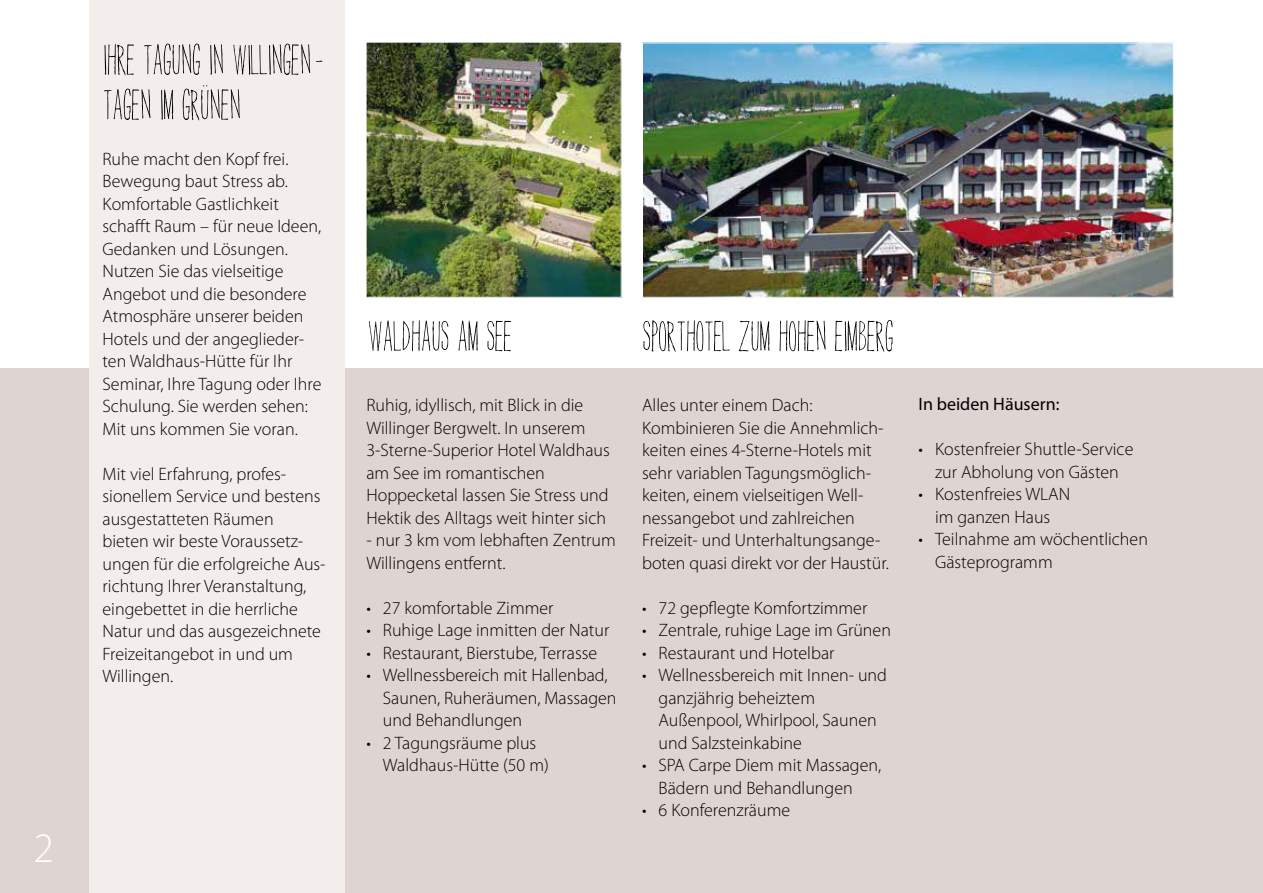
<style>
.page{position:relative;width:1263px;height:893px;background:#fff}
.page>*{position:absolute;margin:0;border:0;box-sizing:border-box;transform-origin:0 0}
.t1{font:72px "Men In Black Credits";color:#000}
.t2{font:300 42px "Myriad Pro";color:#fff}
.t3{font:300 18px/22.5px "Myriad Pro";color:#000}
.t4{font:18px "Myriad Pro";color:#000}
</style>
<div class="page">
<div style="left:0;top:368px;width:1263px;height:525px;background:#ded4d2"></div>
<div style="left:89px;top:0;width:256px;height:893px;background:#f3edeb"></div>
<img style="left:644px;top:45px;width:528px;height:251px">
<div style="left:642px;top:43px;width:532px;height:255px;border:1px solid #fff"></div>
<img style="left:368px;top:44px;width:252px;height:252px">
<div style="left:366px;top:42px;width:256px;height:256px;border:1px solid #fff"></div>
<h2 class="t2" style="left:33px;top:822px;width:22px">2</h2>
<h1 class="t1" style="left:103px;top:8px;width:222px">IHRE TAGUNG IN WILLINGEN -</h1>
<h1 class="t1" style="left:103px;top:53px;width:139px">TAGEN IM GRUNEN</h1>
<h1 class="t1" style="left:201px;top:20px;width:5px">.</h1>
<p class="t3" style="left:103px;top:147px;width:220px">Ruhe macht den Kopf frei.<br>Bewegung baut Stress ab.<br>Komfortable Gastlichkeit schafft Raum – für neue Ideen,<br>Gedanken und Lösungen.<br>Nutzen Sie das vielseitige<br>Angebot und die besondere<br>Atmosphäre unserer beiden<br>Hotels und der angeglieder&shy;ten Waldhaus-Hütte für Ihr<br>Seminar, Ihre Tagung oder Ihre<br>Schulung. Sie werden sehen:<br>Mit uns kommen Sie voran.</p>
<p class="t3" style="left:103px;top:462px;width:225px">Mit viel Erfahrung, profes&shy;sionellem Service und bestens ausgestatteten Räumen<br>bieten wir beste Voraussetz&shy;ungen für die erfolgreiche Aus&shy;richtung Ihrer Veranstaltung, eingebettet in die herrliche<br>Natur und das ausgezeichnete<br>Freizeitangebot in und um<br>Willingen.</p>
<h1 class="t1" style="left:367px;top:284px;width:146px">WALDHAUS AM SEE</h1>
<p class="t3" style="left:366px;top:394px;width:245px">Ruhig, idyllisch, mit Blick in die<br>Willinger Bergwelt. In unserem<br>3-Sterne-Superior Hotel Waldhaus am See im romantischen<br>Hoppecketal lassen Sie Stress und<br>Hektik des Alltags weit hinter sich</p>
<p class="t3" style="left:366px;top:529px;width:251px">- nur 3 km vom lebhaften Zentrum<br>Willingens entfernt.</p>
<p class="t3" style="left:366px;top:596px;width:189px">• 27 komfortable Zimmer</p>
<p class="t3" style="left:366px;top:619px;width:244px">• Ruhige Lage inmitten der Natur</p>
<p class="t3" style="left:366px;top:641px;width:232px">• Restaurant, Bierstube, Terrasse</p>
<p class="t3" style="left:383px;top:664px;width:235px;text-indent:-17px">• Wellnessbereich mit Hallenbad,<br>Saunen, Ruheräumen, Massagen und Behandlungen</p>
<p class="t3" style="left:383px;top:731px;width:167px;text-indent:-17px">• 2 Tagungsräume plus<br>Waldhaus-Hütte (50 m)</p>
<h1 class="t1" style="left:642px;top:284px;width:252px">SPORTHOTEL ZUM HOHEN EIMBERG</h1>
<p class="t3" style="left:642px;top:394px;width:248px">Alles unter einem Dach:<br>Kombinieren Sie die Annehmlich&shy;keiten eines 4-Sterne-Hotels mit sehr variablen Tagungsmöglich&shy;keiten, einem vielseitigen Well&shy;nessangebot und zahlreichen<br>Freizeit- und Unterhaltungsange&shy;boten quasi direkt vor der Haustür.</p>
<p class="t3" style="left:642px;top:596px;width:227px">• 72 gepflegte Komfortzimmer</p>
<p class="t3" style="left:642px;top:619px;width:250px">• Zentrale, ruhige Lage im Grünen</p>
<p class="t3" style="left:642px;top:641px;width:194px">• Restaurant und Hotelbar</p>
<p class="t3" style="left:659px;top:664px;width:230px;text-indent:-17px">• Wellnessbereich mit Innen- und ganzjährig beheiztem<br>Außenpool, Whirlpool, Saunen und Salzsteinkabine</p>
<p class="t3" style="left:659px;top:754px;width:224px;text-indent:-17px">• SPA Carpe Diem mit Massagen,<br>Bädern und Behandlungen</p>
<p class="t3" style="left:642px;top:799px;width:150px">• 6 Konferenzräume</p>
<p class="t4" style="left:918px;top:393px;width:142px">In beiden Häusern:</p>
<p class="t3" style="left:918px;top:438px;width:216px;text-align:center">• Kostenfreier Shuttle-Service zur Abholung von Gästen</p>
<p class="t3" style="left:918px;top:483px;width:153px;text-align:center">• Kostenfreies WLAN im ganzen Haus</p>
<p class="t3" style="left:935px;top:528px;width:214px;text-indent:-17px">• Teilnahme am wöchentlichen<br>Gästeprogramm</p>
</div>
